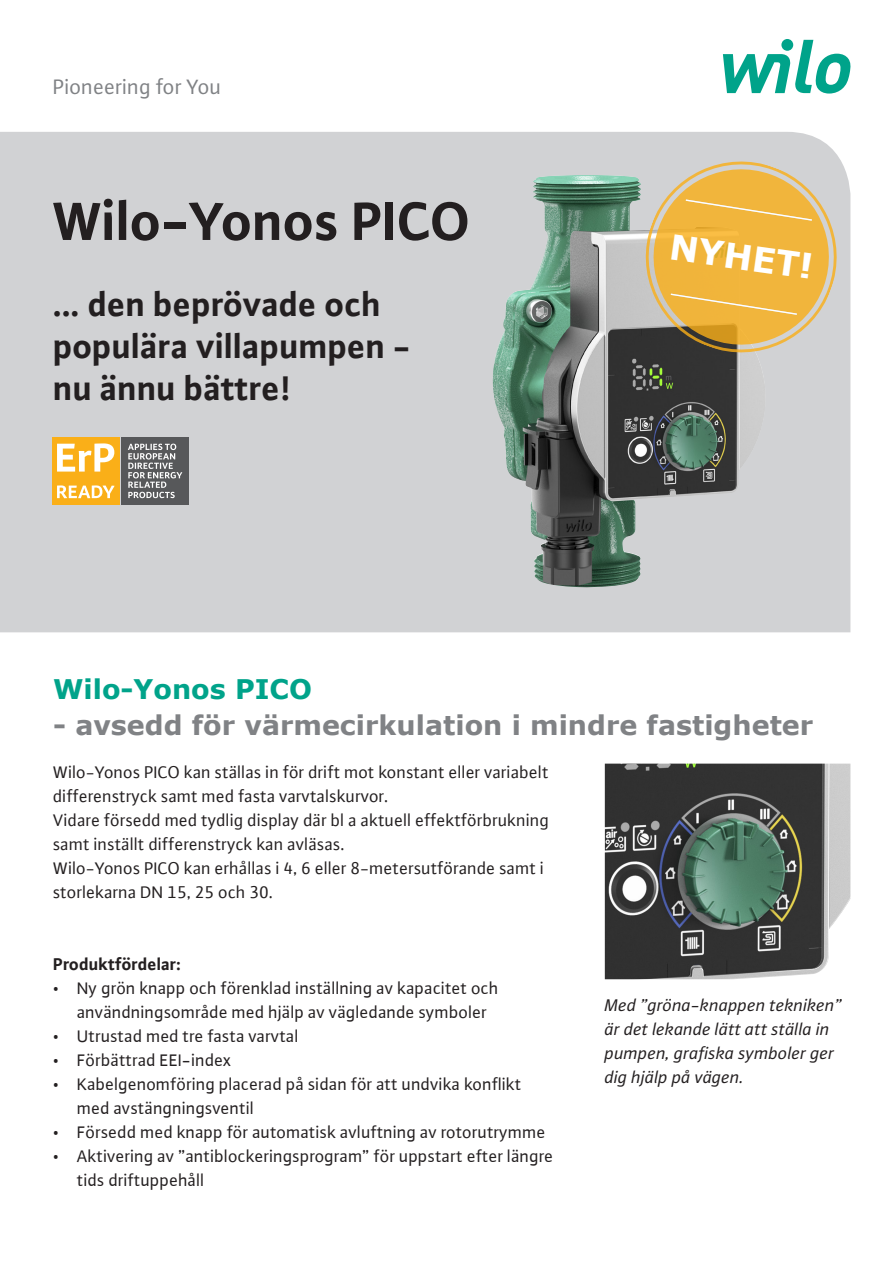
<style>
.page{position:relative;width:893px;height:1263px;background:#fff}
.page>*{position:absolute;margin:0;border:0;box-sizing:border-box;transform-origin:0 0}
.Headline_XL{font:700 57px "WILO Plus FM";color:#231f20}
.Headline_M{font:700 36px/42px "WILO Plus FM";color:#231f20}
.t1{font:700 34.5px "Verdana";color:#fff}
._1Title_Wilogreen{font:700 27px "Verdana";color:#808285}
._1Title_Wilogreen-2{font:700 27px "Verdana";color:#00a38a}
.t2{font:22.2px "WILO Plus FM";color:#808285}
.t3{font:18px/24px "WILO Plus Global";color:#231f20}
.Brödtext{font:18px/24px "WILO Plus FM";color:#231f20}
.Brödtext-2{font:italic 18px/24px "WILO Plus FM";color:#231f20}
.Brödtext-3{font:700 18px "WILO Plus FM";color:#231f20}
.s1{font-family:"WILO Plus FM"}
</style>
<div class="page">
<div style="left:0;top:132px;width:850px;height:500px;background:#d1d2d4"></div>
<img style="left:493px;top:175px;width:273px;height:412px">
<div style="left:122px;top:437px;width:67px;height:67px;background:#57585a"></div>
<svg style="left:128px;top:444px;width:54px;height:54px"></svg>
<div style="left:52px;top:437px;width:67px;height:67px;background:#faaf18"></div>
<svg style="left:57px;top:443px;width:57px;height:29px"></svg>
<svg style="left:57px;top:485px;width:58px;height:13px"></svg>
<svg style="left:637px;top:153px;width:209px;height:208px;background:#d9b66f"></svg>
<svg style="left:723px;top:40px;width:127px;height:54px"></svg>
<div style="left:781px;top:39px;width:12px;height:12px;background:#00a38a;border-radius:50%"></div>
<img style="left:605px;top:764px;width:245px;height:215px">
<p class="t2" style="left:53px;top:73px;width:170px">Pioneering for You</p>
<p class="Headline_XL" style="left:53px;top:182px;width:418px">Wilo-Yonos PICO</p>
<p class="Headline_M" style="left:53px;top:282px;width:359px">... den beprövade och populära villapumpen - nu ännu bättre!</p>
<p class="t1" style="left:673px;top:222px;width:146px;rotate:8deg">NYHET!</p>
<p class="_1Title_Wilogreen-2" style="left:53px;top:670px;width:260px">Wilo-Yonos PICO</p>
<p class="_1Title_Wilogreen" style="left:53px;top:706px;width:762px">- avsedd för värmecirkulation i mindre fastigheter</p>
<p class="Brödtext" style="left:53px;top:759px;width:497px">Wilo-Yonos PICO kan ställas in för drift mot konstant eller variabelt</p>
<p class="Brödtext" style="left:53px;top:783px;width:498px">differenstryck samt med fasta varvtalskurvor.<br>Vidare försedd med tydlig display där bl a aktuell effektförbrukning samt inställt differenstryck kan avläsas.<br>Wilo-Yonos PICO kan erhållas i 4, 6 eller 8-metersutförande samt i storlekarna DN 15, 25 och 30.</p>
<p class="Brödtext-3" style="left:53px;top:951px;width:129px">Produktfördelar:</p>
<p class="t3" style="left:77px;top:975px;width:423px;text-indent:-24px"><span class="s1">•</span> Ny grön knapp och förenklad inställning av kapacitet och användningsområde med hjälp av vägledande symboler</p>
<p class="t3" style="left:53px;top:1023px;width:247px"><span class="s1">•</span> Utrustad med tre fasta varvtal</p>
<p class="t3" style="left:53px;top:1047px;width:180px"><span class="s1">•</span> Förbättrad EEI-index</p>
<p class="t3" style="left:77px;top:1071px;width:446px;text-indent:-24px"><span class="s1">•</span> Kabelgenomföring placerad på sidan för att undvika konflikt med avstängningsventil</p>
<p class="t3" style="left:53px;top:1119px;width:494px"><span class="s1">•</span> Försedd med knapp för automatisk avluftning av rotorutrymme</p>
<p class="t3" style="left:77px;top:1143px;width:478px;text-indent:-24px"><span class="s1">•</span> Aktivering av ”antiblockeringsprogram” för uppstart efter längre tids driftuppehåll</p>
<p class="Brödtext-2" style="left:605px;top:993px;width:239px">Med ”gröna-knappen tekniken” är det lekande lätt att ställa in pumpen, grafiska symboler ger dig hjälp på vägen.</p>
</div>
